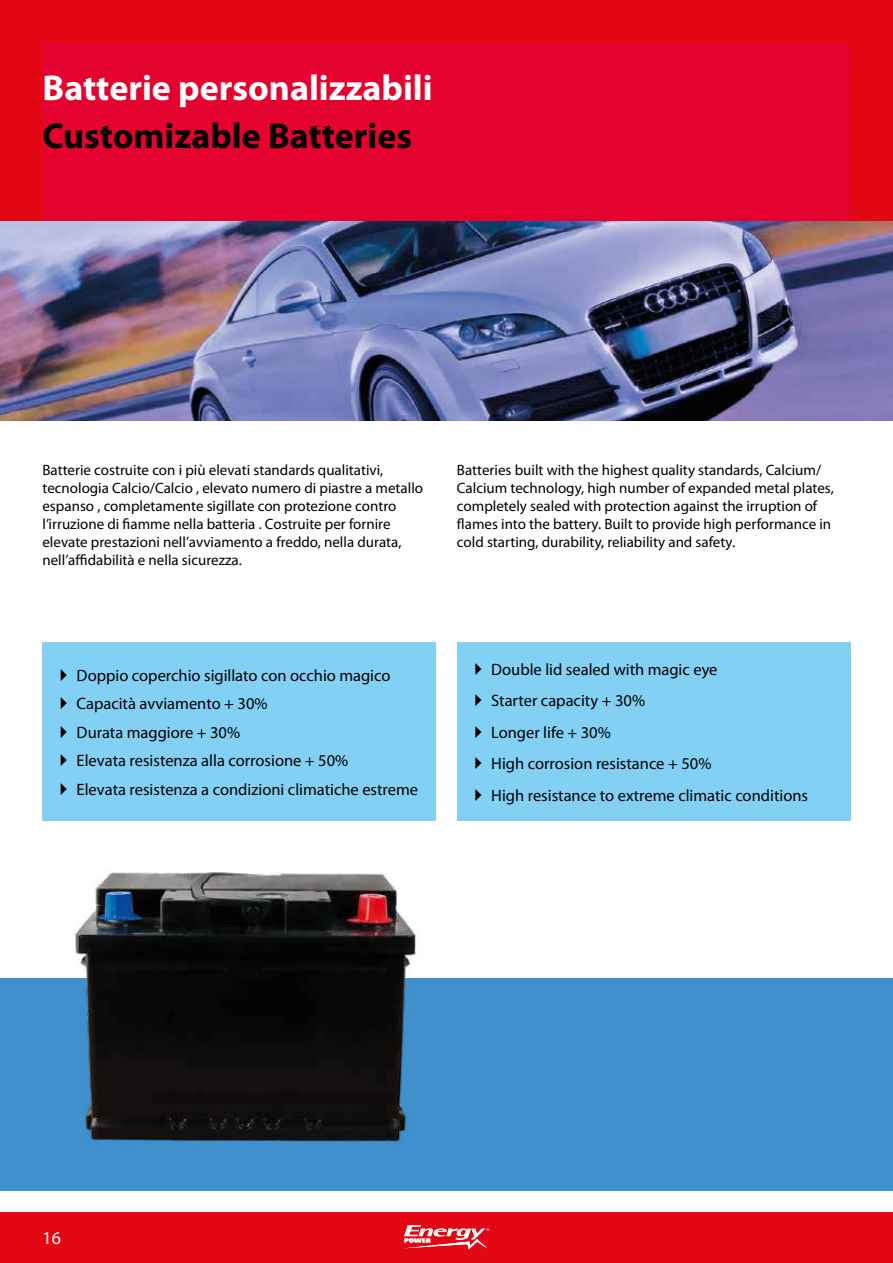
<style>
.page{position:relative;width:893px;height:1263px;background:#fff}
.page>*{position:absolute;margin:0;border:0;box-sizing:border-box;transform-origin:0 0}
.t1{font:700 36px "Myriad Pro";color:#fff}
.t2{font:700 36px "Myriad Pro";color:#000}
.t3{font:18px "Myriad Pro";color:#fff}
.t4{font:16.5px/28.5px "Myriad Pro";color:#000}
.t5{font:15px/18px "Myriad Pro";color:#000}
</style>
<div class="page">
<div style="left:0;top:0;width:893px;height:221px;background:#e30613"></div>
<img style="left:0;top:221px;width:893px;height:200px">
<div style="left:43px;top:43px;width:807px;height:178px;background:#e4032e"></div>
<div style="left:0;top:978px;width:893px;height:213px;background:#4090ce"></div>
<img style="left:74px;top:871px;width:342px;height:274px">
<div style="left:43px;top:642px;width:393px;height:179px;background:#83d0f5"></div>
<div style="left:457px;top:642px;width:393px;height:179px;background:#83d0f5"></div>
<div style="left:0;top:1212px;width:893px;height:51px;background:#e30613"></div>
<svg style="left:404px;top:1225px;width:85px;height:24px"></svg>
<h1 class="t1" style="left:43px;top:64px;width:392px">Batterie personalizzabili</h1>
<h1 class="t2" style="left:43px;top:112px;width:371px">Customizable Batteries</h1>
<p class="t5" style="left:42px;top:460px;width:382px">Batterie costruite con i più elevati standards qualitativi, tecnologia Calcio/Calcio , elevato numero di piastre a metallo espanso , completamente sigillate con protezione contro l’irruzione di fiamme nella batteria . Costruite per fornire elevate prestazioni nell’avviamento a freddo, nella durata, nell’affidabilità e nella sicurezza.</p>
<p class="t5" style="left:457px;top:460px;width:378px">Batteries built with the highest quality standards, Calcium/ Calcium technology, high number of expanded metal plates, completely sealed with protection against the irruption of flames into the battery. Built to provide high performance in cold starting, durability, reliability and safety.</p>
<p class="t4" style="left:77px;top:660px;width:343px">Doppio coperchio sigillato con occhio magico Capacità avviamento + 30%<br>Durata maggiore + 30%<br>Elevata resistenza alla corrosione + 50%<br>Elevata resistenza a condizioni climatiche estreme</p>
<p class="t4" style="left:491px;top:653px;width:318px;line-height:31.5px">Double lid sealed with magic eye<br>Starter capacity + 30%<br>Longer life + 30%<br>High corrosion resistance + 50%<br>High resistance to extreme climatic conditions</p>
<p class="t3" style="left:43px;top:1227px;width:20px">16</p>
</div>
